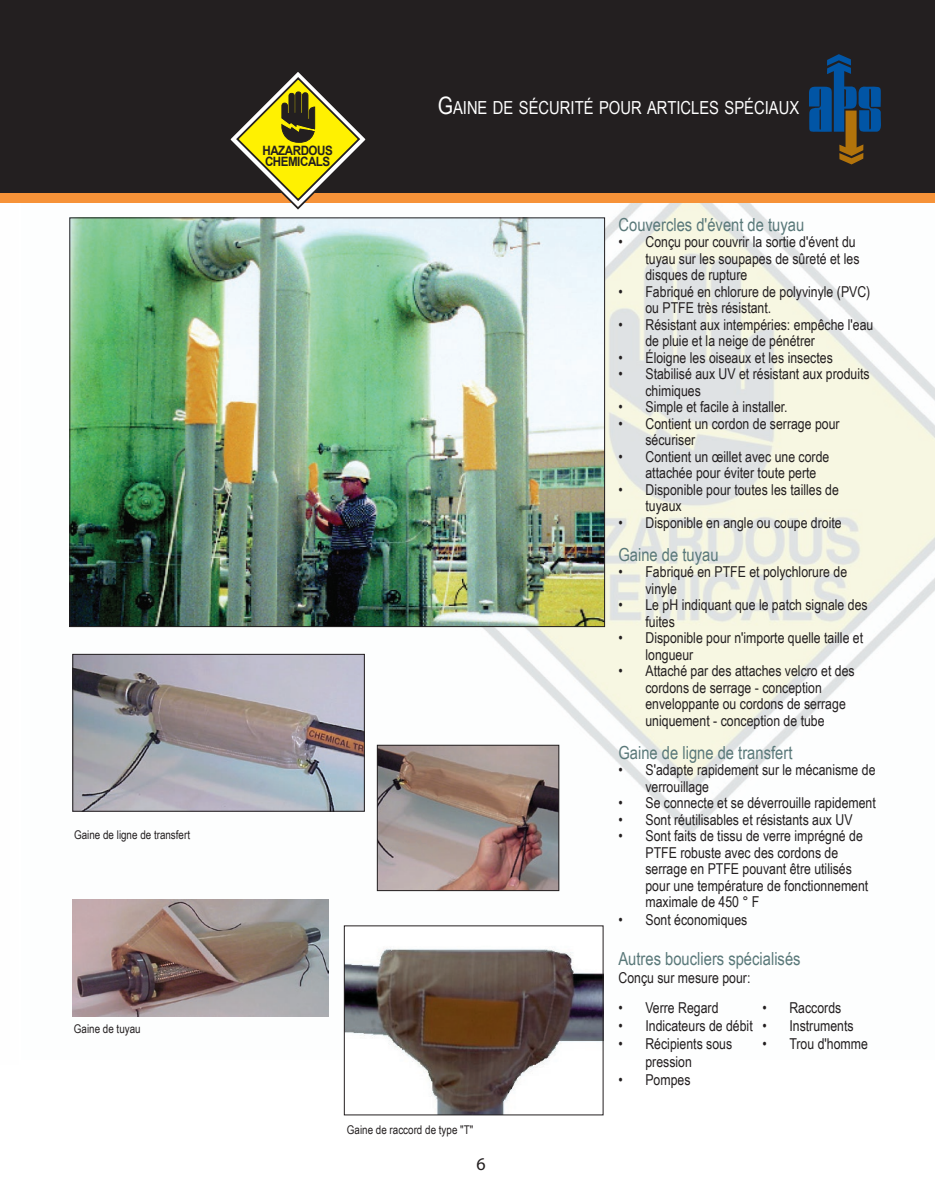
<style>
.page{position:relative;width:935px;height:1188px;background:#fff}
.page>*{position:absolute;margin:0;border:0;box-sizing:border-box;transform-origin:0 0}
.t1{font:18px "Arial Narrow";color:#597879}
.t2{font:18px "Arial Narrow";color:#fff}
.t3{font:18px "Myriad Pro";color:#231f20}
.t4{font:15px/16.5px "Arial Narrow";color:#231f20}
.t5{font:700 12.9px/11.4px "Arial";letter-spacing:-.04em;color:#231f20;scale:.9 1}
.t6{font:12px "Arial Narrow";color:#231f20}
.s1{font-size:24px}
</style>
<div class="page">
<img style="left:69px;top:203px;width:866px;height:857px">
<div style="left:0;top:0;width:935px;height:200px;background:#231f20"></div>
<img style="left:346px;top:927px;width:255px;height:186px">
<div style="left:344px;top:925px;width:259px;height:190px;border:1px solid #231f20"></div>
<img style="left:71px;top:219px;width:532px;height:406px">
<img style="left:379px;top:747px;width:178px;height:142px">
<div style="left:377px;top:745px;width:182px;height:146px;border:1px solid #231f20"></div>
<img style="left:74px;top:656px;width:289px;height:154px">
<div style="left:72px;top:654px;width:293px;height:158px;border:1px solid #231f20"></div>
<div style="left:0;top:193px;width:935px;height:10px;background:#f69238"></div>
<svg style="left:227px;top:72px;width:142px;height:139px"></svg>
<img style="left:73px;top:900px;width:256px;height:117px">
<svg style="left:809px;top:54px;width:72px;height:110px"></svg>
<p class="t6" style="left:74px;top:831px;width:117px">Gaine de ligne de transfert</p>
<p class="t6" style="left:74px;top:1024px;width:68px">Gaine de tuyau</p>
<p class="t5" style="left:262px;top:144px;width:80px">HAZARDOUS<br>CHEMICALS</p>
<p class="t2" style="left:438px;top:101px;width:363px"><span class="s1">G</span>AINE DE SÉCURITÉ POUR ARTICLES SPÉCIAUX</p>
<p class="t6" style="left:347px;top:1125px;width:128px">Gaine de raccord de type "T"</p>
<p class="t3" style="left:476px;top:1153px;width:11px">6</p>
<p class="t1" style="left:618px;top:217px;width:187px">Couvercles d'évent de tuyau</p>
<p class="t4" style="left:645px;top:235px;width:216px;text-indent:-27px">• Conçu pour couvrir la sortie d'évent du tuyau sur les soupapes de sûreté et les disques de rupture</p>
<p class="t4" style="left:645px;top:284px;width:226px;text-indent:-27px">• Fabriqué en chlorure de polyvinyle (PVC) ou PTFE très résistant.</p>
<p class="t4" style="left:645px;top:317px;width:229px;text-indent:-27px">• Résistant aux intempéries: empêche l'eau de pluie et la neige de pénétrer</p>
<p class="t4" style="left:618px;top:350px;width:216px">• Éloigne les oiseaux et les insectes</p>
<p class="t4" style="left:645px;top:367px;width:226px;text-indent:-27px">• Stabilisé aux UV et résistant aux produits chimiques</p>
<p class="t4" style="left:618px;top:400px;width:171px">• Simple et facile à installer.</p>
<p class="t4" style="left:645px;top:416px;width:196px;text-indent:-27px">• Contient un cordon de serrage pour sécuriser</p>
<p class="t4" style="left:645px;top:449px;width:185px;text-indent:-27px">• Contient un œillet avec une corde attachée pour éviter toute perte</p>
<p class="t4" style="left:645px;top:482px;width:195px;text-indent:-27px">• Disponible pour toutes les tailles de tuyaux</p>
<p class="t4" style="left:618px;top:515px;width:225px">• Disponible en angle ou coupe droite</p>
<p class="t1" style="left:618px;top:547px;width:102px">Gaine de tuyau</p>
<p class="t4" style="left:645px;top:565px;width:203px;text-indent:-27px">• Fabriqué en PTFE et polychlorure de vinyle</p>
<p class="t4" style="left:645px;top:598px;width:224px;text-indent:-27px">• Le pH indiquant que le patch signale des fuites</p>
<p class="t4" style="left:645px;top:631px;width:219px;text-indent:-27px">• Disponible pour n'importe quelle taille et longueur</p>
<p class="t4" style="left:645px;top:664px;width:211px;text-indent:-27px">• Attaché par des attaches velcro et des cordons de serrage - conception enveloppante ou cordons de serrage uniquement - conception de tube</p>
<p class="t1" style="left:618px;top:745px;width:175px">Gaine de ligne de transfert</p>
<p class="t4" style="left:645px;top:763px;width:232px;text-indent:-27px">• S'adapte rapidement sur le mécanisme de verrouillage</p>
<p class="t4" style="left:618px;top:796px;width:259px">• Se connecte et se déverrouille rapidement</p>
<p class="t4" style="left:618px;top:812px;width:236px">• Sont réutilisables et résistants aux UV</p>
<p class="t4" style="left:645px;top:829px;width:224px;text-indent:-27px">• Sont faits de tissu de verre imprégné de PTFE robuste avec des cordons de serrage en PTFE pouvant être utilisés pour une température de fonctionnement maximale de 450 ° F</p>
<p class="t4" style="left:618px;top:913px;width:130px">• Sont économiques</p>
<p class="t1" style="left:618px;top:952px;width:184px">Autres boucliers spécialisés</p>
<p class="t4" style="left:618px;top:971px;width:133px">Conçu sur mesure pour:</p>
<p class="t4" style="left:618px;top:1001px;width:102px">• Verre Regard</p>
<p class="t4" style="left:618px;top:1019px;width:136px">• Indicateurs de débit</p>
<p class="t4" style="left:645px;top:1036px;width:88px;line-height:18px;text-indent:-27px">• Récipients sous pression</p>
<p class="t4" style="left:618px;top:1073px;width:74px">• Pompes</p>
<p class="t4" style="left:762px;top:1001px;width:80px">• Raccords</p>
<p class="t4" style="left:762px;top:1019px;width:93px">• Instruments</p>
<p class="t4" style="left:762px;top:1037px;width:107px">• Trou d'homme</p>
</div>
